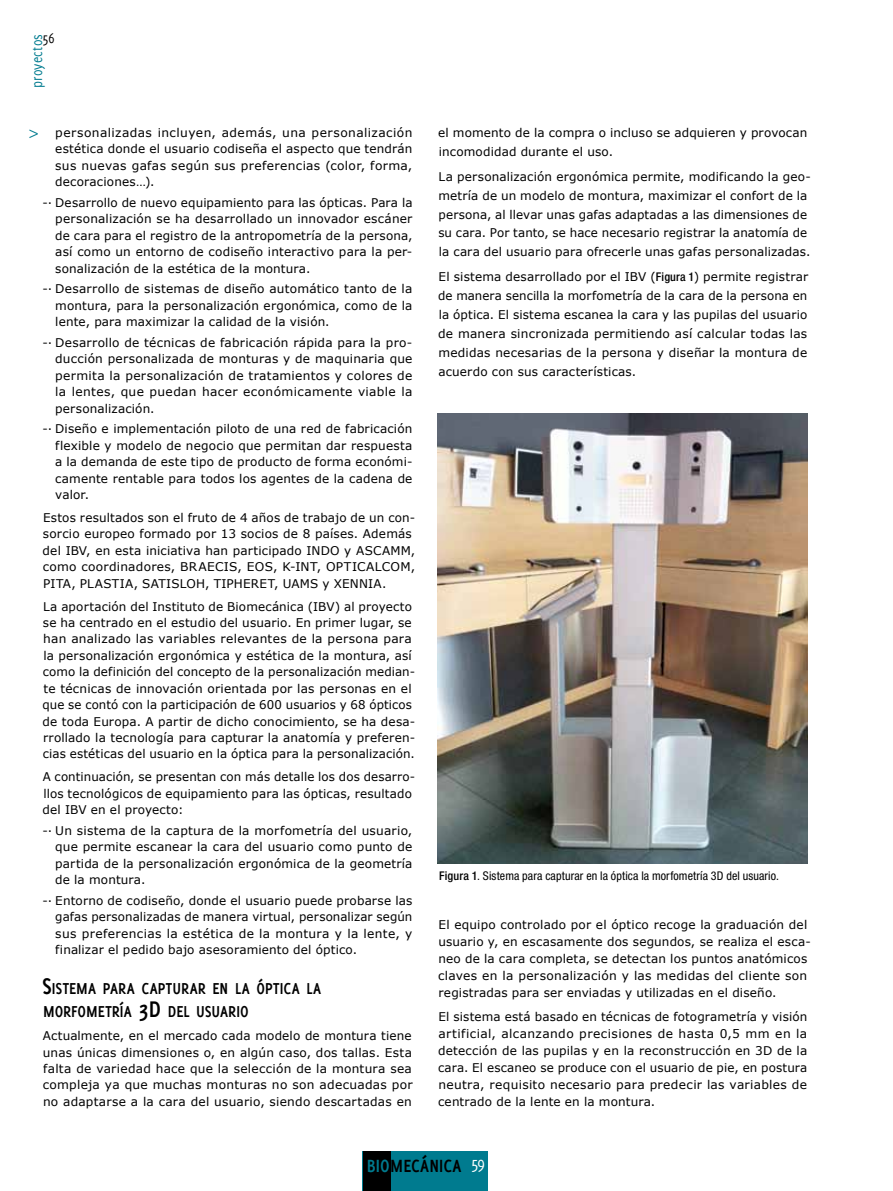
<style>
.page{position:relative;width:893px;height:1191px;background:#fff}
.page>*{position:absolute;margin:0;border:0;box-sizing:border-box;transform-origin:0 0}
.t1{font:700 19.35px "Delicious";letter-spacing:.005em;color:#000;scale:.91 1}
.t2{font:700 17.4px/23.1px "Delicious";letter-spacing:.005em;color:#000;scale:.91 1}
.t3{font:condensed 16.5px "Helvetica Neue LT";color:#007b8f}
.t4{font:15.6px "Delicious";letter-spacing:.01em;color:#007b8f;scale:.87 1}
.t5{font:15.6px "Delicious";color:#000;scale:.87 1}
.t6{font:12px/16.5px "Verdana";letter-spacing:.015em;color:#000;text-align:justify}
.t7{font:condensed 12px "Helvetica Neue LT";letter-spacing:.01em;color:#000}
.s1{font-size:24.75px}
.s2{font-family:"Helvetica Neue LT";font-weight:500;font-stretch:condensed}
.s3{font-weight:500}
.s4{color:#007b8f}
</style>
<div class="page">
<div style="left:363px;top:1151px;width:125px;height:40px;background:#007b8f"></div>
<div style="left:363px;top:1151px;width:27px;height:40px;background:#000"></div>
<img style="left:438px;top:413px;width:370px;height:451px">
<h3 class="t4" style="left:28px;top:88px;width:63px;rotate:-90deg">proyectos</h3>
<h3 class="t5" style="left:43px;top:30px;width:15px">56</h3>
<p class="t6" style="left:55px;top:124px;width:359px">personalizadas incluyen, además, una personalización estética donde el usuario codiseña el aspecto que tendrán sus nuevas gafas según sus preferencias (color, forma, decoraciones…).</p>
<p class="t6" style="left:55px;top:194px;width:359px;text-indent:-13px">-· Desarrollo de nuevo equipamiento para las ópticas. Para la personalización se ha desarrollado un innovador escáner de cara para el registro de la antropometría de la persona, así como un entorno de codiseño interactivo para la per&shy;sonalización de la estética de la montura.</p>
<p class="t6" style="left:55px;top:280px;width:359px;text-indent:-13px">-· Desarrollo de sistemas de diseño automático tanto de la montura, para la personalización ergonómica, como de la lente, para maximizar la calidad de la visión.</p>
<p class="t6" style="left:55px;top:334px;width:359px;text-indent:-13px">-· Desarrollo de técnicas de fabricación rápida para la pro&shy;ducción personalizada de monturas y de maquinaria que permita la personalización de tratamientos y colores de la lentes, que puedan hacer económicamente viable la personalización.</p>
<p class="t6" style="left:55px;top:420px;width:359px;text-indent:-13px">-· Diseño e implementación piloto de una red de fabricación flexible y modelo de negocio que permitan dar respuesta a la demanda de este tipo de producto de forma económi&shy;camente rentable para todos los agentes de la cadena de valor.</p>
<p class="t6" style="left:43px;top:509px;width:374px;text-align:left">Estos resultados son el fruto de 4 años de trabajo de un con&shy;sorcio europeo formado por 13 socios de 8 países. Además del IBV, en esta iniciativa han participado INDO y ASCAMM, como coordinadores, BRAECIS, EOS, K-INT, OPTICALCOM, PITA, PLASTIA, SATISLOH, TIPHERET, UAMS y XENNIA.</p>
<p class="t6" style="left:43px;top:597px;width:374px;text-align:left">La aportación del Instituto de Biomecánica (IBV) al proyecto se ha centrado en el estudio del usuario. En primer lugar, se han analizado las variables relevantes de la persona para la personalización ergonómica y estética de la montura, así como la definición del concepto de la personalización median&shy;te técnicas de innovación orientada por las personas en el que se contó con la participación de 600 usuarios y 68 ópticos de toda Europa. A partir de dicho conocimiento, se ha desa&shy;rrollado la tecnología para capturar la anatomía y preferen&shy;cias estéticas del usuario en la óptica para la personalización.</p>
<p class="t6" style="left:43px;top:768px;width:374px;text-align:left">A continuación, se presentan con más detalle los dos desarro&shy;llos tecnológicos de equipamiento para las ópticas, resultado del IBV en el proyecto:</p>
<p class="t6" style="left:55px;top:822px;width:359px;text-indent:-13px">-· Un sistema de la captura de la morfometría del usuario, que permite escanear la cara del usuario como punto de partida de la personalización ergonómica de la geometría de la montura.</p>
<p class="t6" style="left:55px;top:892px;width:359px;text-indent:-13px">-· Entorno de codiseño, donde el usuario puede probarse las gafas personalizadas de manera virtual, personalizar según sus preferencias la estética de la montura y la lente, y finalizar el pedido bajo asesoramiento del óptico.</p>
<h2 class="t2" style="left:42px;top:977px;width:308px"><span class="s1">S</span>ISTEMA PARA CAPTURAR EN LA ÓPTICA LA<br>MORFOMETRÍA <span class="s1">3D</span> DEL USUARIO</h2>
<p class="t6" style="left:43px;top:1027px;width:371px">Actualmente, en el mercado cada modelo de montura tiene unas únicas dimensiones o, en algún caso, dos tallas. Esta falta de variedad hace que la selección de la montura sea compleja ya que muchas monturas no son adecuadas por no adaptarse a la cara del usuario, siendo descartadas en</p>
<h3 class="t3" style="left:29px;top:123px;width:11px">&gt;</h3>
<p class="t6" style="left:438px;top:123px;width:371px;line-height:18.9px">el momento de la compra o incluso se adquieren y provocan incomodidad durante el uso.</p>
<p class="t6" style="left:438px;top:167px;width:374px;line-height:18.9px;text-align:left">La personalización ergonómica permite, modificando la geo&shy;metría de un modelo de montura, maximizar el confort de la persona, al llevar unas gafas adaptadas a las dimensiones de su cara. Por tanto, se hace necesario registrar la anatomía de la cara del usuario para ofrecerle unas gafas personalizadas.</p>
<p class="t6" style="left:438px;top:267px;width:371px;line-height:18.9px">El sistema desarrollado por el IBV (<span class="s2">Figura 1</span>) permite registrar de manera sencilla la morfometría de la cara de la persona en la óptica. El sistema escanea la cara y las pupilas del usuario de manera sincronizada permitiendo así calcular todas las medidas necesarias de la persona y diseñar la montura de acuerdo con sus características.</p>
<p class="t7" style="left:439px;top:868px;width:341px"><span class="s3">Figura 1</span>. Sistema para capturar en la óptica la morfometría 3D del usuario.</p>
<p class="t6" style="left:438px;top:916px;width:374px;line-height:17px;text-align:left">El equipo controlado por el óptico recoge la graduación del usuario y, en escasamente dos segundos, se realiza el esca&shy;neo de la cara completa, se detectan los puntos anatómicos claves en la personalización y las medidas del cliente son registradas para ser enviadas y utilizadas en el diseño.</p>
<p class="t6" style="left:438px;top:1007px;width:371px;line-height:17px">El sistema está basado en técnicas de fotogrametría y visión artificial, alcanzando precisiones de hasta 0,5 mm en la detección de las pupilas y en la reconstrucción en 3D de la cara. El escaneo se produce con el usuario de pie, en postura neutra, requisito necesario para predecir las variables de centrado de la lente en la montura.</p>
<h1 class="t1" style="left:367px;top:1154px;width:131px"><span class="s4">BIO</span>MECÁNICA <sup>59</sup></h1>
</div>
